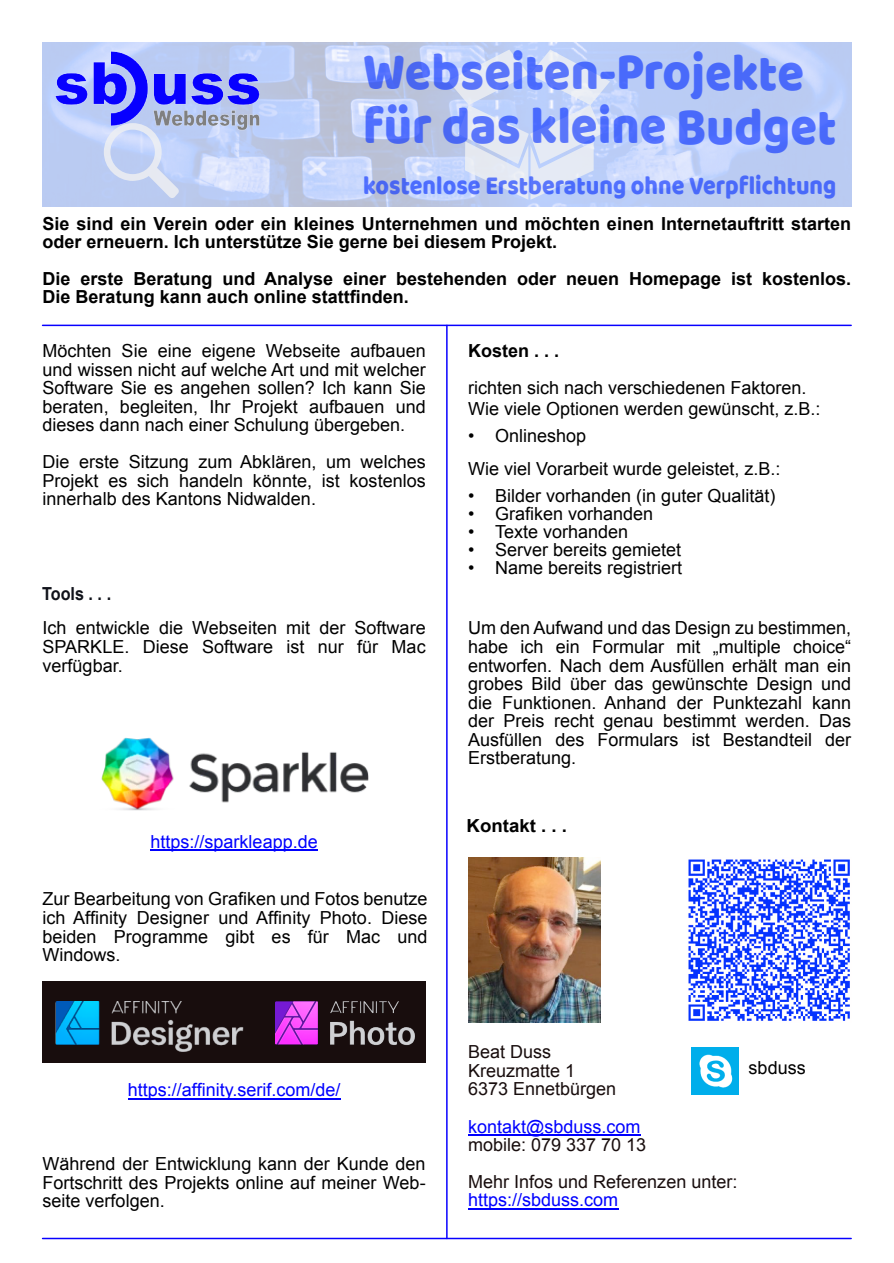
<style>
.page{position:relative;width:894px;height:1263px;background:#fff}
.page>*{position:absolute;margin:0;border:0;box-sizing:border-box;transform-origin:0 0}
.t1{font:54px/54px "Baloo";color:rgb(0 42 255/.6);scale:.9 1}
.t2{font:27px "Baloo";color:rgb(0 42 255/.6);scale:.86 1}
.t3{font:18px/18.6px "Arial";color:#000;text-align:justify}
.t4{font:700 18px/18.6px "Arial";color:#000}
.t5{font:18px "Arial";color:#00f}
.t6{font:18px/18.6px "Arial";color:#180d0d}
.t7{font:700 18px "Arial";color:#10121a;scale:.9 1}
</style>
<div class="page">
<img style="left:43px;top:43px;width:807px;height:164px">
<img style="left:48px;top:43px;width:219px;height:91px">
<div style="left:43px;top:981px;width:382px;height:82px;background:#180d0d"></div>
<img style="left:56px;top:1001px;width:187px;height:50px">
<img style="left:275px;top:1001px;width:139px;height:45px">
<img style="left:688px;top:859px;width:162px;height:162px">
<hr style="left:446px;top:325px;width:1px;height:913px;background:#0800ff">
<hr style="left:468px;top:1134px;width:172px;height:2px;background:#00f">
<hr style="left:468px;top:1208px;width:150px;height:2px;background:#00f">
<hr style="left:150px;top:850px;width:167px;height:1px;background:#00f">
<hr style="left:128px;top:1098px;width:212px;height:1px;background:#00f">
<img style="left:468px;top:858px;width:132px;height:164px">
<svg style="left:104px;top:123px;width:75px;height:75px;background:#c7d4f4"></svg>
<svg style="left:448px;top:50px;width:161px;height:150px;background:#d2ddf6"></svg>
<img style="left:691px;top:1048px;width:47px;height:47px">
<hr style="left:43px;top:325px;width:807px;height:1px;background:#0800ff">
<hr style="left:43px;top:1238px;width:807px;height:1px;background:#0800ff">
<img style="left:101px;top:737px;width:267px;height:74px">
<h1 class="t1" style="left:363px;top:44px;width:527px">Webseiten-Projekte für das kleine Budget</h1>
<h2 class="t2" style="left:363px;top:169px;width:551px">kostenlose Erstberatung ohne Verpflichtung</h2>
<p class="t4" style="left:43px;top:216px;width:809px">Sie sind ein Verein oder ein kleines Unternehmen und möchten einen Internetauftritt starten oder erneuern. Ich unterstütze Sie gerne bei diesem Projekt.</p>
<p class="t4" style="left:43px;top:271px;width:809px">Die erste Beratung und Analyse einer bestehenden oder neuen Homepage ist kostenlos.<br>Die Beratung kann auch online stattfinden.</p>
<p class="t3" style="left:43px;top:343px;width:384px">Möchten Sie eine eigene Webseite aufbauen und wissen nicht auf welche Art und mit welcher Software Sie es angehen sollen? Ich kann Sie beraten, begleiten, Ihr Projekt aufbauen und dieses dann nach einer Schulung übergeben.</p>
<p class="t3" style="left:43px;top:454px;width:384px">Die erste Sitzung zum Abklären, um welches Projekt es sich handeln könnte, ist kostenlos innerhalb des Kantons Nidwalden.</p>
<p class="t7" style="left:42px;top:587px;width:78px">Tools . . .</p>
<p class="t3" style="left:43px;top:620px;width:384px">Ich entwickle die Webseiten mit der Software SPARKLE. Diese Software ist nur für Mac verfügbar.</p>
<p class="t5" style="left:150px;top:835px;width:169px">https://sparkleapp.de</p>
<p class="t3" style="left:43px;top:891px;width:386px">Zur Bearbeitung von Grafiken und Fotos benutze ich Affinity Designer und Affinity Photo. Diese beiden Programme gibt es für Mac und Windows.</p>
<p class="t5" style="left:128px;top:1083px;width:214px">https://affinity.serif.com/de/</p>
<p class="t3" style="left:43px;top:1156px;width:384px">Während der Entwicklung kann der Kunde den Fortschritt des Projekts online auf meiner Web&shy;seite verfolgen.</p>
<p class="t4" style="left:468px;top:343px;width:93px">Kosten . . .</p>
<p class="t3" style="left:468px;top:379px;width:354px;line-height:21px">richten sich nach verschiedenen Faktoren.<br>Wie viele Optionen werden gewünscht, z.B.:</p>
<p class="t3" style="left:468px;top:421px;width:314px;line-height:33px">• Onlineshop<br>Wie viel Vorarbeit wurde geleistet, z.B.:</p>
<p class="t3" style="left:468px;top:488px;width:309px">• Bilder vorhanden (in guter Qualität)</p>
<p class="t3" style="left:468px;top:506px;width:187px">• Grafiken vorhanden</p>
<p class="t3" style="left:468px;top:524px;width:162px">• Texte vorhanden</p>
<p class="t3" style="left:468px;top:542px;width:215px">• Server bereits gemietet</p>
<p class="t3" style="left:468px;top:560px;width:216px">• Name bereits registriert</p>
<p class="t3" style="left:468px;top:620px;width:384px">Um den Aufwand und das Design zu bestimmen, habe ich ein Formular mit „multiple choice“ entworfen. Nach dem Ausfüllen erhält man ein grobes Bild über das gewünschte Design und die Funktionen. Anhand der Punktezahl kann der Preis recht genau bestimmt werden. Das Ausfüllen des Formulars ist Bestandteil der Erstberatung.</p>
<p class="t4" style="left:466px;top:818px;width:102px">Kontakt . . .</p>
<p class="t6" style="left:468px;top:1044px;width:150px">Beat Duss<br>Kreuzmatte 1<br>6373 Ennetbürgen</p>
<p class="t5" style="left:468px;top:1119px;width:174px">kontakt@sbduss.com</p>
<p class="t6" style="left:468px;top:1128px;width:271px;line-height:36.6px">mobile: 079 337 70 13<br>Mehr Infos und Referenzen unter:</p>
<p class="t5" style="left:468px;top:1193px;width:152px">https://sbduss.com</p>
<p class="t3" style="left:748px;top:1060px;width:59px">sbduss</p>
</div>
